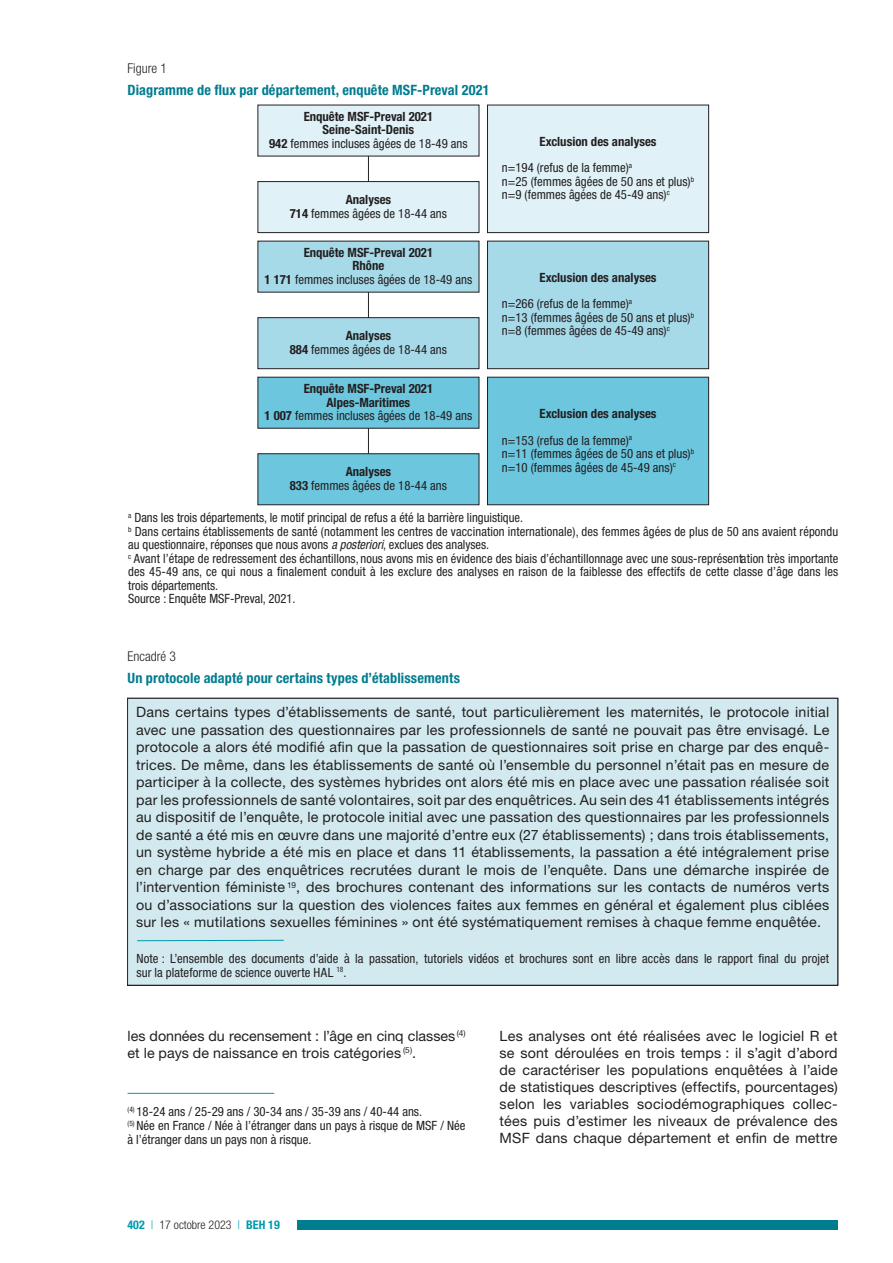
<style>
.page{position:relative;width:893px;height:1263px;background:#fff}
.page>*{position:absolute;margin:0;border:0;box-sizing:border-box;transform-origin:0 0}
.t1{font:14.25px/17.5px "Helvetica Neue LT Std";letter-spacing:.01em;color:#231f20;text-align:justify}
.t2{font:700 condensed 14.25px "Helvetica Neue LT Std";letter-spacing:.01em;color:#007c8f}
.t3{font:300 condensed 13.5px "Helvetica Neue LT Std";color:#231f20}
.t4{font:condensed 12.75px/13.5px "Helvetica Neue LT Std";color:#231f20}
.t5{font:700 condensed 12.75px/13.5px "Helvetica Neue LT Std";color:#231f20;text-align:center}
.t6{font:300 condensed 12px "Helvetica Neue LT Std";color:#231f20}
.s1{font-weight:400}
.s2{font-weight:700}
.s3{font-style:italic}
.s4{font-weight:700;color:#0098af}
.s5{color:#0098af}
</style>
<div class="page">
<div style="left:242px;top:1221px;width:596px;height:9px;background:#007c8f"></div>
<div style="left:110px;top:1219px;width:187px;height:12px;background:#fff"></div>
<div style="left:258px;top:105px;width:221px;height:51px;background:#e0f2f7"></div>
<div style="left:258px;top:181px;width:221px;height:52px;background:#e0f2f7;border:1px solid #231f20"></div>
<div style="left:258px;top:241px;width:221px;height:51px;background:#a7dae9"></div>
<div style="left:258px;top:317px;width:221px;height:52px;background:#a7dae9;border:1px solid #231f20"></div>
<div style="left:258px;top:377px;width:221px;height:51px;background:#6cc6de;border:1px solid #231f20"></div>
<div style="left:258px;top:453px;width:221px;height:52px;background:#6cc6de;border:1px solid #231f20"></div>
<div style="left:487px;top:105px;width:222px;height:128px;background:#e0f2f7;border:1px solid #231f20"></div>
<div style="left:487px;top:241px;width:222px;height:128px;background:#a7dae9;border:1px solid #231f20"></div>
<div style="left:487px;top:377px;width:222px;height:128px;background:#6cc6de;border:1px solid #231f20"></div>
<svg style="left:368px;top:156px;width:1px;height:26px"></svg>
<svg style="left:368px;top:292px;width:1px;height:26px"></svg>
<svg style="left:368px;top:428px;width:1px;height:26px"></svg>
<div style="left:127px;top:698px;width:711px;height:288px;background:#d2eaef"></div>
<hr style="left:137px;top:940px;width:147px;height:1px;background:#0098af">
<hr style="left:128px;top:1093px;width:146px;height:1px;background:#0098af">
<p class="t3" style="left:128px;top:61px;width:41px">Figure 1</p>
<p class="t2" style="left:128px;top:81px;width:364px">Diagramme de flux par département, enquête MSF-Preval 2021</p>
<p class="t5" style="left:269px;top:109px;width:200px">Enquête MSF-Preval 2021<br>Seine-Saint-Denis<br>942 <span class="s1">femmes incluses âgées de 18-49 ans</span></p>
<p class="t4" style="left:290px;top:193px;width:159px;text-align:center"><span class="s2">Analyses<br>714</span> femmes âgées de 18-44 ans</p>
<p class="t5" style="left:265px;top:246px;width:209px">Enquête MSF-Preval 2021<br>Rhône<br>1 171 <span class="s1">femmes incluses âgées de 18-49 ans</span></p>
<p class="t4" style="left:290px;top:329px;width:159px;text-align:center"><span class="s2">Analyses<br>884</span> femmes âgées de 18-44 ans</p>
<p class="t5" style="left:265px;top:382px;width:209px">Enquête MSF-Preval 2021<br>Alpes-Maritimes<br>1 007 <span class="s1">femmes incluses âgées de 18-49 ans</span></p>
<p class="t4" style="left:290px;top:465px;width:159px;text-align:center"><span class="s2">Analyses<br>833</span> femmes âgées de 18-44 ans</p>
<p class="t5" style="left:540px;top:135px;width:118px">Exclusion des analyses</p>
<p class="t4" style="left:502px;top:161px;width:194px">n=194 (refus de la femme)<sup>a<br></sup>n=25 (femmes âgées de 50 ans et plus)<sup>b </sup>n=9 (femmes âgées de 45-49 ans)<sup>c</sup></p>
<p class="t5" style="left:540px;top:271px;width:118px">Exclusion des analyses</p>
<p class="t4" style="left:502px;top:297px;width:194px">n=266 (refus de la femme)<sup>a<br></sup>n=13 (femmes âgées de 50 ans et plus)<sup>b </sup>n=8 (femmes âgées de 45-49 ans)<sup>c</sup></p>
<p class="t5" style="left:540px;top:407px;width:118px">Exclusion des analyses</p>
<p class="t4" style="left:502px;top:433px;width:194px">n=153 (refus de la femme)<sup>a<br></sup>n=11 (femmes âgées de 50 ans et plus)<sup>b </sup>n=10 (femmes âgées de 45-49 ans)<sup>c</sup></p>
<p class="t4" style="left:128px;top:511px;width:712px"><sup>a</sup> Dans les trois départements, le motif principal de refus a été la barrière linguistique.<br><sup>b</sup> Dans certains établissements de santé (notamment les centres de vaccination internationale), des femmes âgées de plus de 50 ans avaient répondu au questionnaire, réponses que nous avons <span class="s3">a posteriori</span>, exclues des analyses.<br><sup>c</sup> Avant l’étape de redressement des échantillons, nous avons mis en évidence des biais d’échantillonnage avec une sous-représentation très importante des 45-49 ans, ce qui nous a finalement conduit à les exclure des analyses en raison de la faiblesse des effectifs de cette classe d’âge dans les trois départements.<br>Source : Enquête MSF-Preval, 2021.</p>
<p class="t3" style="left:128px;top:649px;width:50px">Encadré 3</p>
<p class="t2" style="left:128px;top:669px;width:334px">Un protocole adapté pour certains types d’établissements</p>
<p class="t1" style="left:136px;top:703px;width:695px">Dans certains types d’établissements de santé, tout particulièrement les maternités, le protocole initial avec une passation des questionnaires par les professionnels de santé ne pouvait pas être envisagé. Le protocole a alors été modifié afin que la passation de questionnaires soit prise en charge par des enquê&shy;trices. De même, dans les établissements de santé où l’ensemble du personnel n’était pas en mesure de participer à la collecte, des systèmes hybrides ont alors été mis en place avec une passation réalisée soit par les professionnels de santé volontaires, soit par des enquêtrices. Au sein des 41 établissements intégrés au dispositif de l’enquête, le protocole initial avec une passation des questionnaires par les professionnels de santé a été mis en œuvre dans une majorité d’entre eux (27 établissements) ; dans trois établissements, un système hybride a été mis en place et dans 11 établissements, la passation a été intégralement prise en charge par des enquêtrices recrutées durant le mois de l’enquête. Dans une démarche inspirée de l’intervention féministe <sup>19</sup>, des brochures contenant des informations sur les contacts de numéros verts ou d’associations sur la question des violences faites aux femmes en général et également plus ciblées sur les « mutilations sexuelles féminines » ont été systématiquement remises à chaque femme enquêtée.</p>
<p class="t4" style="left:136px;top:951px;width:694px;line-height:14.1px">Note : L’ensemble des documents d’aide à la passation, tutoriels vidéos et brochures sont en libre accès dans le rapport final du projet sur la plateforme de science ouverte HAL <sup>18</sup>.</p>
<p class="t1" style="left:128px;top:1027px;width:340px;line-height:17.1px">les données du recensement : l’âge en cinq classes <sup>(4) </sup>et le pays de naissance en trois catégories <sup>(5)</sup>.</p>
<p class="t4" style="left:128px;top:1104px;width:340px;line-height:14px"><sup>(4)</sup> 18-24 ans / 25-29 ans / 30-34 ans / 35-39 ans / 40-44 ans.<br><sup>(5)</sup> Née en France / Née à l’étranger dans un pays à risque de MSF / Née à l’étranger dans un pays non à risque.</p>
<p class="t6" style="left:128px;top:1218px;width:154px"><span class="s4">402</span> <span class="s5">|</span> 17 octobre 2023 <span class="s5">|</span> <span class="s4">BEH 19</span></p>
<p class="t1" style="left:500px;top:1027px;width:340px;line-height:17.1px">Les analyses ont été réalisées avec le logiciel R et se sont déroulées en trois temps : il s’agit d’abord de caractériser les populations enquêtées à l’aide de statistiques descriptives (effectifs, pourcentages) selon les variables sociodémographiques collec&shy;tées puis d’estimer les niveaux de prévalence des MSF dans chaque département et enfin de mettre</p>
</div>
